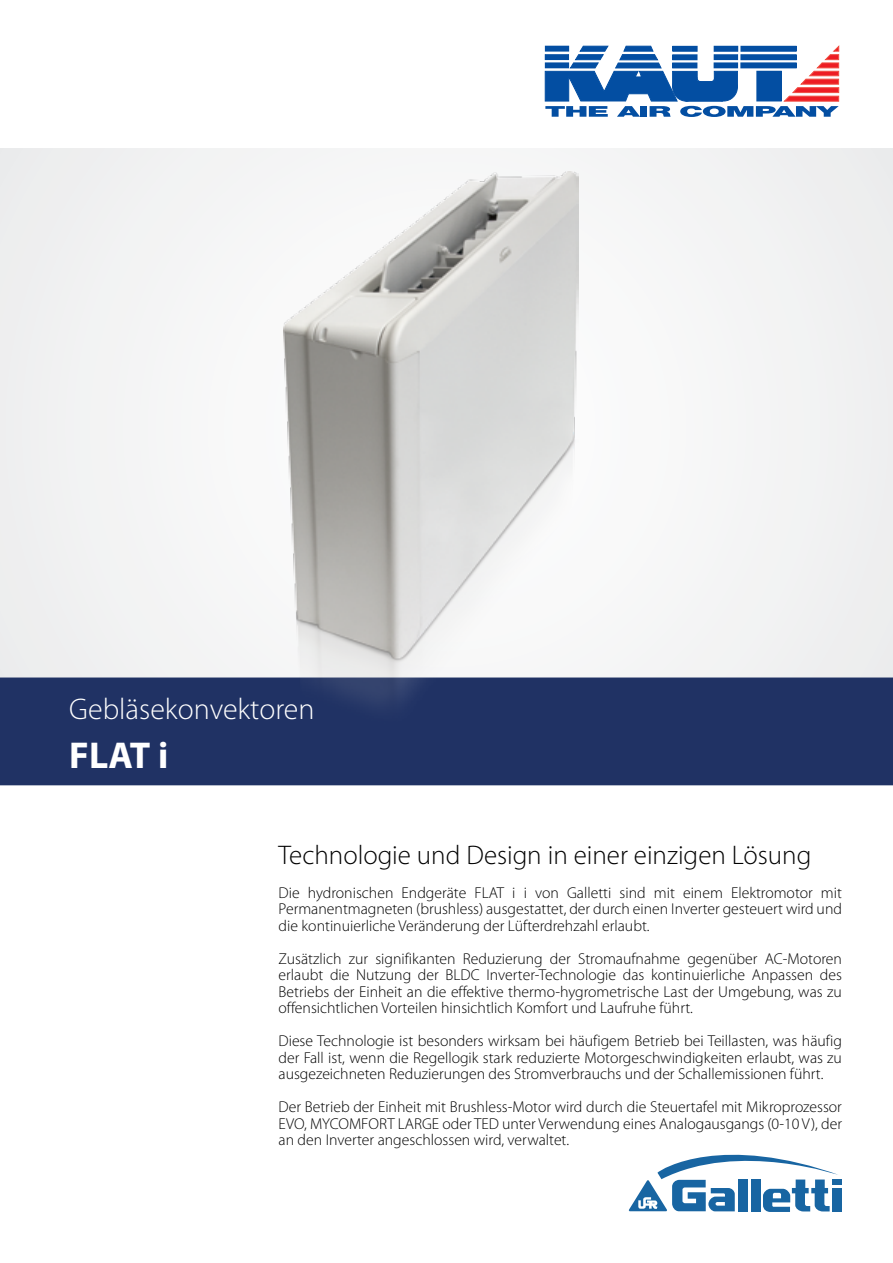
<style>
.page{position:relative;width:893px;height:1263px;background:#fff}
.page>*{position:absolute;margin:0;border:0;box-sizing:border-box;transform-origin:0 0}
.t1{font:700 37.5px "Myriad Pro";color:#fff}
.t2{font:300 30px "Myriad Pro";color:#fff}
.t3{font:300 27px "Myriad Pro";color:#000}
.t4{font:300 15.75px/16.5px "Myriad Pro";color:#000;text-align:justify}
</style>
<div class="page">
<div style="left:0;top:149px;width:893px;height:557px;background:#f3f3f4"></div>
<div style="left:0;top:677px;width:893px;height:108px;background:#203264"></div>
<svg style="left:545px;top:45px;width:294px;height:72px"></svg>
<img style="left:283px;top:171px;width:296px;height:560px">
<div style="left:832px;top:1179px;width:10px;height:6px;background:#1865a2"></div>
<div style="left:832px;top:1187px;width:10px;height:24px;background:#1865a2"></div>
<svg style="left:628px;top:1154px;width:213px;height:58px"></svg>
<h2 class="t2" style="left:69px;top:690px;width:247px">Gebläsekonvektoren</h2>
<h1 class="t1" style="left:69px;top:731px;width:101px">FLAT i</h1>
<h3 class="t3" style="left:279px;top:839px;width:534px">Technologie und Design in einer einzigen Lösung</h3>
<p class="t4" style="left:279px;top:884px;width:565px">Die hydronischen Endgeräte FLAT i i von Galletti sind mit einem Elektromotor mit Permanentmagneten (brushless) ausgestattet, der durch einen Inverter gesteuert wird und die kontinuierliche Veränderung der Lüfterdrehzahl erlaubt.</p>
<p class="t4" style="left:279px;top:950px;width:565px">Zusätzlich zur signifikanten Reduzierung der Stromaufnahme gegenüber AC-Motoren erlaubt die Nutzung der BLDC Inverter-Technologie das kontinuierliche Anpassen des Betriebs der Einheit an die effektive thermo-hygrometrische Last der Umgebung, was zu offensichtlichen Vorteilen hinsichtlich Komfort und Laufruhe führt.</p>
<p class="t4" style="left:279px;top:1033px;width:565px">Diese Technologie ist besonders wirksam bei häufigem Betrieb bei Teillasten, was häufig der Fall ist, wenn die Regellogik stark reduzierte Motorgeschwindigkeiten erlaubt, was zu ausgezeichneten Reduzierungen des Stromverbrauchs und der Schallemissionen führt.</p>
<p class="t4" style="left:279px;top:1099px;width:565px">Der Betrieb der Einheit mit Brushless-Motor wird durch die Steuertafel mit Mikroprozessor EVO, MYCOMFORT LARGE oder TED unter Verwendung eines Analogausgangs (0-10 V), der an den Inverter angeschlossen wird, verwaltet.</p>
</div>
